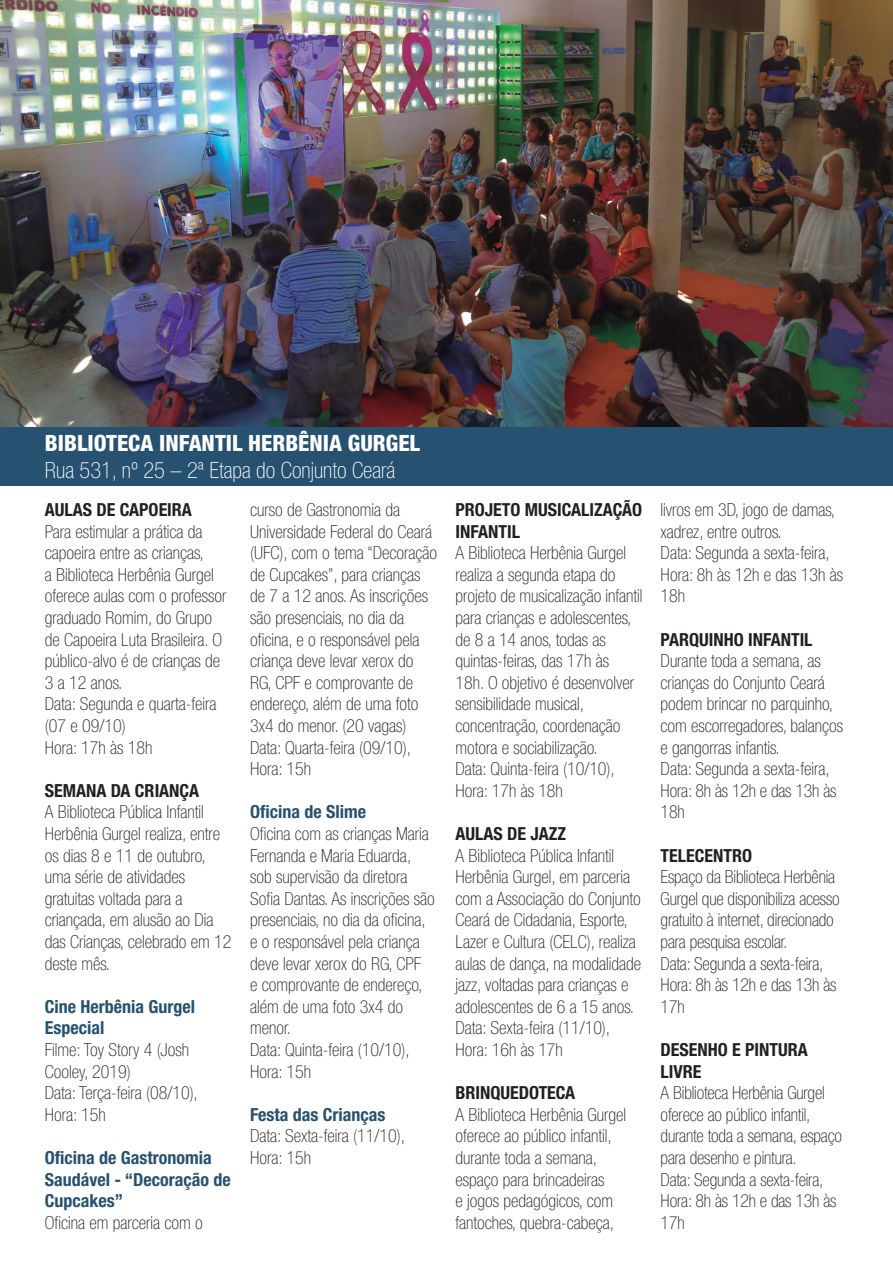
<style>
.page{position:relative;width:893px;height:1263px;background:#fff}
.page>*{position:absolute;margin:0;border:0;box-sizing:border-box;transform-origin:0 0}
.t1{font:100 condensed 22.5px "Helvetica Neue LT Pro";color:#fff}
.t2{font:800 condensed 22.5px "Helvetica Neue LT Pro";color:#fff}
.t3{font:100 condensed 18px/21.6px "Helvetica Neue LT Pro";color:#231f20}
.t4{font:700 condensed 18px/21.6px "Helvetica Neue LT Pro";color:#231f20}
.t5{font:700 condensed 18px/21.6px "Helvetica Neue LT Pro";color:#265171}
</style>
<div class="page">
<img style="left:0;top:0;width:893px;height:428px">
<div style="left:0;top:428px;width:893px;height:58px;background:#265171"></div>
<p class="t2" style="left:45px;top:429px;width:377px">BIBLIOTECA INFANTIL HERBÊNIA GURGEL</p>
<p class="t1" style="left:45px;top:458px;width:352px">Rua 531, nº 25 – 2ª Etapa do Conjunto Ceará</p>
<p class="t4" style="left:45px;top:498px;width:149px">AULAS DE CAPOEIRA</p>
<p class="t3" style="left:45px;top:521px;width:183px">Para estimular a prática da capoeira entre as crianças,<br>a Biblioteca Herbênia Gurgel oferece aulas com o professor graduado Romim, do Grupo de Capoeira Luta Brasileira. O público-alvo é de crianças de<br>3 a 12 anos.</p>
<p class="t3" style="left:45px;top:694px;width:173px">Data: Segunda e quarta-feira (07 e 09/10)</p>
<p class="t3" style="left:45px;top:737px;width:109px">Hora: 17h às 18h</p>
<p class="t4" style="left:45px;top:779px;width:156px">SEMANA DA CRIANÇA</p>
<p class="t3" style="left:45px;top:802px;width:188px">A Biblioteca Pública Infantil<br>Herbênia Gurgel realiza, entre os dias 8 e 11 de outubro, uma série de atividades gratuitas voltada para a criançada, em alusão ao Dia das Crianças, celebrado em 12 deste mês.</p>
<p class="t5" style="left:45px;top:995px;width:152px">Cine Herbênia Gurgel<br>Especial</p>
<p class="t3" style="left:45px;top:1039px;width:146px">Filme: Toy Story 4 (Josh<br>Cooley, 2019)</p>
<p class="t3" style="left:45px;top:1083px;width:155px">Data: Terça-feira (08/10),<br>Hora: 15h</p>
<p class="t5" style="left:45px;top:1146px;width:187px">Oficina de Gastronomia<br>Saudável - “Decoração de<br>Cupcakes”</p>
<p class="t3" style="left:45px;top:1212px;width:159px">Oficina em parceria com o</p>
<p class="t3" style="left:250px;top:499px;width:188px">curso de Gastronomia da<br>Universidade Federal do Ceará (UFC), com o tema “Decoração de Cupcakes”, para crianças de 7 a 12 anos. As inscrições são presenciais, no dia da oficina, e o responsável pela criança deve levar xerox do<br>RG, CPF e comprovante de endereço, além de uma foto<br>3x4 do menor. (20 vagas)</p>
<p class="t3" style="left:250px;top:737px;width:162px">Data: Quarta-feira (09/10),<br>Hora: 15h</p>
<p class="t5" style="left:250px;top:801px;width:117px">Oficina de Slime</p>
<p class="t3" style="left:250px;top:823px;width:186px">Oficina com as crianças Maria<br>Fernanda e Maria Eduarda, sob supervisão da diretora<br>Sofia Dantas. As inscrições são presenciais, no dia da oficina, e o responsável pela criança deve levar xerox do RG, CPF<br>e comprovante de endereço, além de uma foto 3x4 do menor.</p>
<p class="t3" style="left:250px;top:1039px;width:161px">Data: Quinta-feira (10/10),<br>Hora: 15h</p>
<p class="t5" style="left:250px;top:1103px;width:137px">Festa das Crianças</p>
<p class="t3" style="left:250px;top:1126px;width:156px">Data: Sexta-feira (11/10),<br>Hora: 15h</p>
<p class="t4" style="left:455px;top:498px;width:188px">PROJETO MUSICALIZAÇÃO<br>INFANTIL</p>
<p class="t3" style="left:455px;top:543px;width:189px">A Biblioteca Herbênia Gurgel realiza a segunda etapa do projeto de musicalização infantil para crianças e adolescentes, de 8 a 14 anos, todas as quintas-feiras, das 17h às<br>18h. O objetivo é desenvolver sensibilidade musical, concentração, coordenação motora e sociabilização.</p>
<p class="t3" style="left:455px;top:759px;width:161px">Data: Quinta-feira (10/10),<br>Hora: 17h às 18h</p>
<p class="t4" style="left:455px;top:822px;width:112px">AULAS DE JAZZ</p>
<p class="t3" style="left:455px;top:845px;width:187px">A Biblioteca Pública Infantil<br>Herbênia Gurgel, em parceria com a Associação do Conjunto<br>Ceará de Cidadania, Esporte,<br>Lazer e Cultura (CELC), realiza aulas de dança, na modalidade jazz, voltadas para crianças e adolescentes de 6 a 15 anos.</p>
<p class="t3" style="left:455px;top:1018px;width:156px">Data: Sexta-feira (11/10),<br>Hora: 16h às 17h</p>
<p class="t4" style="left:455px;top:1082px;width:121px">BRINQUEDOTECA</p>
<p class="t3" style="left:455px;top:1104px;width:172px">A Biblioteca Herbênia Gurgel oferece ao público infantil, durante toda a semana, espaço para brincadeiras<br>e jogos pedagógicos, com fantoches, quebra-cabeça,</p>
<p class="t3" style="left:661px;top:499px;width:176px">livros em 3D, jogo de damas, xadrez, entre outros.</p>
<p class="t3" style="left:661px;top:543px;width:184px">Data: Segunda a sexta-feira,<br>Hora: 8h às 12h e das 13h às<br>18h</p>
<p class="t4" style="left:661px;top:628px;width:153px">PARQUINHO INFANTIL</p>
<p class="t3" style="left:661px;top:651px;width:184px">Durante toda a semana, as crianças do Conjunto Ceará podem brincar no parquinho, com escorregadores, balanços e gangorras infantis.</p>
<p class="t3" style="left:661px;top:759px;width:177px">Data: Segunda a sexta-feira,<br>Hora: 8h às 12h e das 13h às<br>18h</p>
<p class="t4" style="left:661px;top:844px;width:93px">TELECENTRO</p>
<p class="t3" style="left:661px;top:867px;width:181px">Espaço da Biblioteca Herbênia<br>Gurgel que disponibiliza acesso gratuito à internet, direcionado para pesquisa escolar.</p>
<p class="t3" style="left:661px;top:953px;width:177px">Data: Segunda a sexta-feira,<br>Hora: 8h às 12h e das 13h às<br>17h</p>
<p class="t4" style="left:661px;top:1038px;width:149px">DESENHO E PINTURA<br>LIVRE</p>
<p class="t3" style="left:661px;top:1083px;width:183px">A Biblioteca Herbênia Gurgel oferece ao público infantil, durante toda a semana, espaço para desenho e pintura.</p>
<p class="t3" style="left:661px;top:1169px;width:177px">Data: Segunda a sexta-feira,<br>Hora: 8h às 12h e das 13h às<br>17h</p>
</div>
